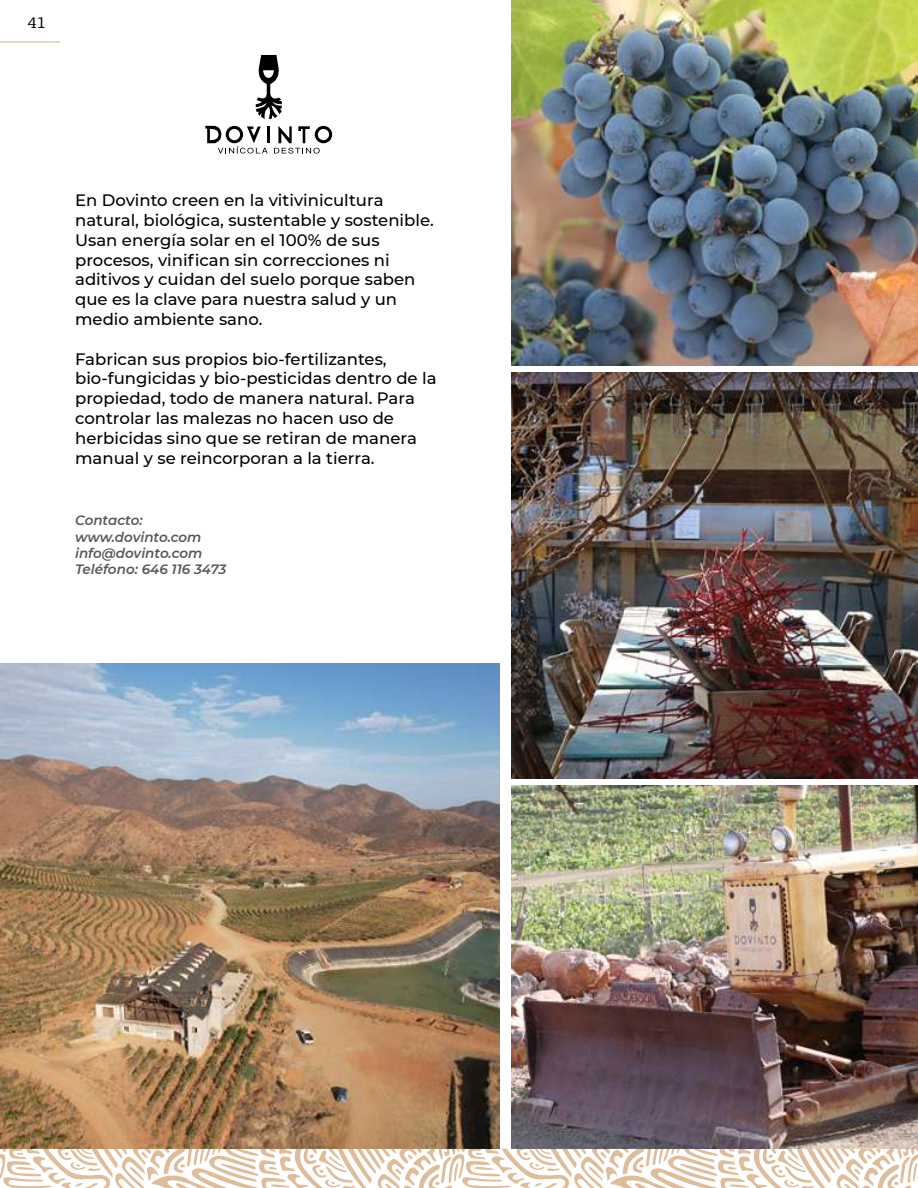
<style>
.page{position:relative;width:918px;height:1188px;background:#fff}
.page>*{position:absolute;margin:0;border:0;box-sizing:border-box;transform-origin:0 0}
.t1{font:500 16.5px/19.8px "Montserrat";color:#000}
.t2{font:15px "GMX";color:#000}
.t3{font:italic 600 13.5px/16.2px "Montserrat";color:#58595b}
</style>
<div class="page">
<svg style="left:0;top:1149px;width:918px;height:39px"></svg>
<svg style="left:256px;top:55px;width:26px;height:64px"></svg>
<hr style="left:267px;top:126px;width:3px;height:17px;background:#000">
<svg style="left:274px;top:126px;width:58px;height:28px"></svg>
<svg style="left:205px;top:126px;width:63px;height:28px"></svg>
<img style="left:512px;top:0;width:406px;height:366px">
<img style="left:512px;top:372px;width:406px;height:407px">
<img style="left:512px;top:785px;width:406px;height:364px">
<img style="left:0;top:664px;width:499px;height:485px">
<hr style="left:0;top:41px;width:60px;height:2px;background:#e4c9a3">
<p class="t2" style="left:28px;top:14px;width:20px">41</p>
<p class="t1" style="left:75px;top:190px;width:360px">En Dovinto creen en la vitivinicultura natural, biológica, sustentable y sostenible.<br>Usan energía solar en el 100% de sus procesos, vinifican sin correcciones ni aditivos y cuidan del suelo porque saben que es la clave para nuestra salud y un medio ambiente sano.</p>
<p class="t1" style="left:75px;top:348px;width:363px">Fabrican sus propios bio-fertilizantes, bio-fungicidas y bio-pesticidas dentro de la propiedad, todo de manera natural. Para controlar las malezas no hacen uso de herbicidas sino que se retiran de manera manual y se reincorporan a la tierra.</p>
<p class="t3" style="left:75px;top:512px;width:153px">Contacto: www.dovinto.com info@dovinto.com<br>Teléfono: 646 116 3473</p>
</div>
